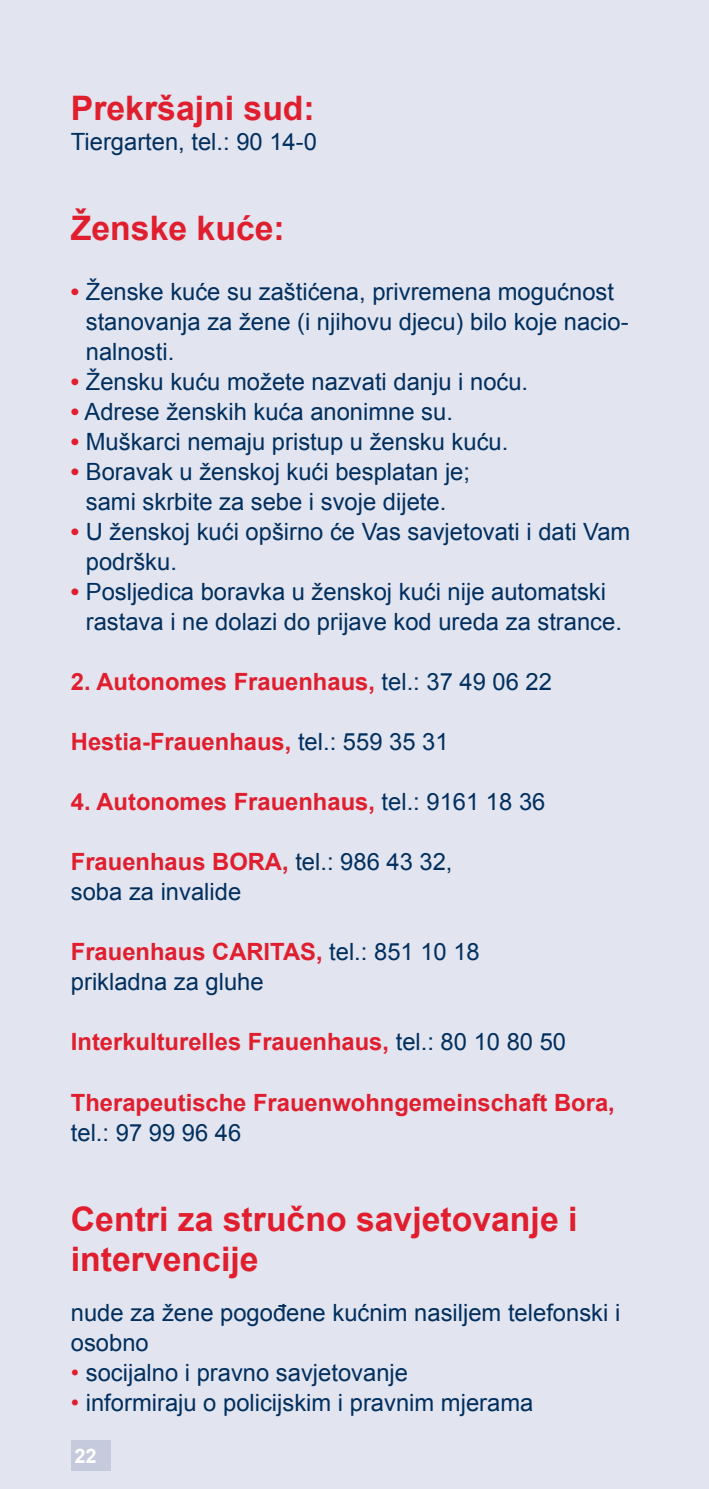
<style>
.page{position:relative;width:709px;height:1489px;background:#fff}
.page>*{position:absolute;margin:0;border:0;box-sizing:border-box;transform-origin:0 0}
.t1{font:700 33.75px/40.5px "Arial";color:#e01e2e}
.t2{font:23.75px/30px "Arial";color:#002f5f}
.t3{font:700 23.75px "Arial";color:#e01e2e}
.t4{font:700 20px "Arial";color:#fff}
.s1{font-weight:700;color:#e01e2e}
.s2{font-weight:400;color:#002f5f}
.s3{color:#e01e2e}
</style>
<div class="page">
<div style="left:0;top:0;width:709px;height:1488px;background:#e2e4ef"></div>
<div style="left:71px;top:1440px;width:40px;height:30px;background:#c6cadd"></div>
<h1 class="t1" style="left:71px;top:89px;width:245px">Prekršajni sud:</h1>
<p class="t2" style="left:71px;top:127px;width:247px">Tiergarten, tel.: 90 14-0</p>
<h1 class="t1" style="left:71px;top:209px;width:215px">Ženske kuće:</h1>
<p class="t2" style="left:86px;top:277px;width:544px;text-indent:-15px"><span class="s1">•</span> Ženske kuće su zaštićena, privremena mogućnost stanovanja za žene (i njihovu djecu) bilo koje nacio&shy;nalnosti.</p>
<p class="t2" style="left:71px;top:367px;width:459px"><span class="s1">•</span> Žensku kuću možete nazvati danju i noću.</p>
<p class="t2" style="left:71px;top:397px;width:383px"><span class="s1">•</span> Adrese ženskih kuća anonimne su.</p>
<p class="t2" style="left:71px;top:427px;width:439px"><span class="s1">•</span> Muškarci nemaju pristup u žensku kuću.</p>
<p class="t2" style="left:71px;top:457px;width:401px;text-align:center"><span class="s1">•</span> Boravak u ženskoj kući besplatan je; sami skrbite za sebe i svoje dijete.</p>
<p class="t2" style="left:86px;top:517px;width:546px;text-indent:-15px"><span class="s1">•</span> U ženskoj kući opširno će Vas savjetovati i dati Vam podršku.</p>
<p class="t2" style="left:86px;top:577px;width:537px;text-indent:-15px"><span class="s1">•</span> Posljedica boravka u ženskoj kući nije automatski rastava i ne dolazi do prijave kod ureda za strance.</p>
<p class="t3" style="left:71px;top:666px;width:482px">2. Autonomes Frauenhaus, <span class="s2">tel.: 37 49 06 22</span></p>
<p class="t3" style="left:71px;top:726px;width:379px">Hestia-Frauenhaus, <span class="s2">tel.: 559 35 31</span></p>
<p class="t3" style="left:71px;top:786px;width:476px">4. Autonomes Frauenhaus, <span class="s2">tel.: 9161 18 36</span></p>
<p class="t2" style="left:71px;top:847px;width:383px"><span class="s1">Frauenhaus BORA,</span> tel.: 986 43 32, soba za invalide</p>
<p class="t2" style="left:71px;top:937px;width:410px"><span class="s1">Frauenhaus CARITAS,</span> tel.: 851 10 18 prikladna za gluhe</p>
<p class="t3" style="left:71px;top:1026px;width:497px">Interkulturelles Frauenhaus, <span class="s2">tel.: 80 10 80 50</span></p>
<p class="t3" style="left:71px;top:1086px;width:545px">Therapeutische Frauenwohngemeinschaft Bora,</p>
<p class="t2" style="left:71px;top:1117px;width:172px">tel.: 97 99 96 46</p>
<h1 class="t1" style="left:71px;top:1199px;width:508px">Centri za stručno savjetovanje i intervencije</h1>
<p class="t2" style="left:71px;top:1297px;width:551px">nude za žene pogođene kućnim nasiljem telefonski i osobno</p>
<p class="t2" style="left:71px;top:1357px;width:338px"><span class="s3">•</span> socijalno i pravno savjetovanje</p>
<p class="t2" style="left:71px;top:1387px;width:464px"><span class="s3">•</span> informiraju o policijskim i pravnim mjerama</p>
<p class="t4" style="left:74px;top:1442px;width:24px">22</p>
</div>
